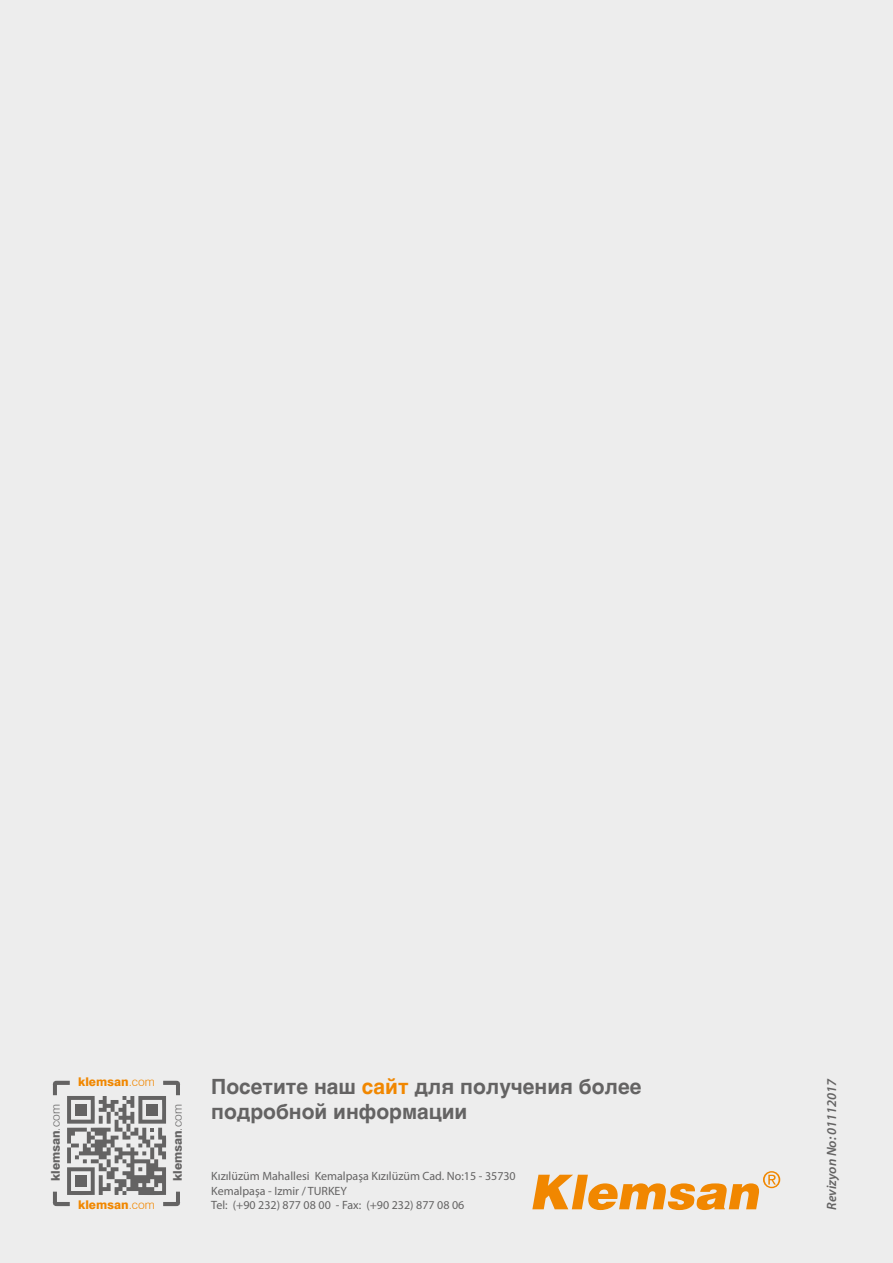
<style>
.page{position:relative;width:893px;height:1263px;background:#ededed}
.page>*{position:absolute;margin:0;border:0;box-sizing:border-box;transform-origin:0 0}
.t1{font:700 21px/25.2px "Helvetica";color:#646363}
.t2{font:italic 600 13.5px "Myriad Pro";color:#646363}
.t3{font:12px/14.4px "Myriad Pro";color:#646363}
.t4{font:800 12px "Swiss 721 BT";color:#646363}
.t5{font:800 12px "Swiss 721 BT";color:#f18700}
.s1{font-weight:300}
.s2{color:#f18700}
</style>
<div class="page">
<svg style="left:52px;top:1081px;width:129px;height:125px"></svg>
<div style="left:146px;top:1104px;width:12px;height:12px;background:#646363"></div>
<div style="left:75px;top:1104px;width:12px;height:12px;background:#646363"></div>
<div style="left:75px;top:1175px;width:12px;height:12px;background:#646363"></div>
<svg style="left:532px;top:1171px;width:248px;height:39px"></svg>
<p class="t4" style="left:48px;top:1181px;width:78px;rotate:-90deg">klemsan<span class="s1">.com</span></p>
<p class="t5" style="left:78px;top:1074px;width:78px">klemsan<span class="s1">.com</span></p>
<p class="t5" style="left:78px;top:1197px;width:78px">klemsan<span class="s1">.com</span></p>
<p class="t4" style="left:170px;top:1181px;width:78px;rotate:-90deg">klemsan<span class="s1">.com</span></p>
<h1 class="t1" style="left:211px;top:1074px;width:432px">Посетите наш <span class="s2">сайт</span> для получения более подробной информации</h1>
<p class="t3" style="left:211px;top:1169px;width:306px">Kızılüzüm Mahallesi Kemalpaşa Kızılüzüm Cad. No:15 - 35730<br>Kemalpaşa - Izmir / TURKEY<br>Tel: (+90 232) 877 08 00 - Fax: (+90 232) 877 08 06</p>
<p class="t2" style="left:823px;top:1210px;width:133px;rotate:-90deg">Revizyon No: 01112017</p>
</div>
